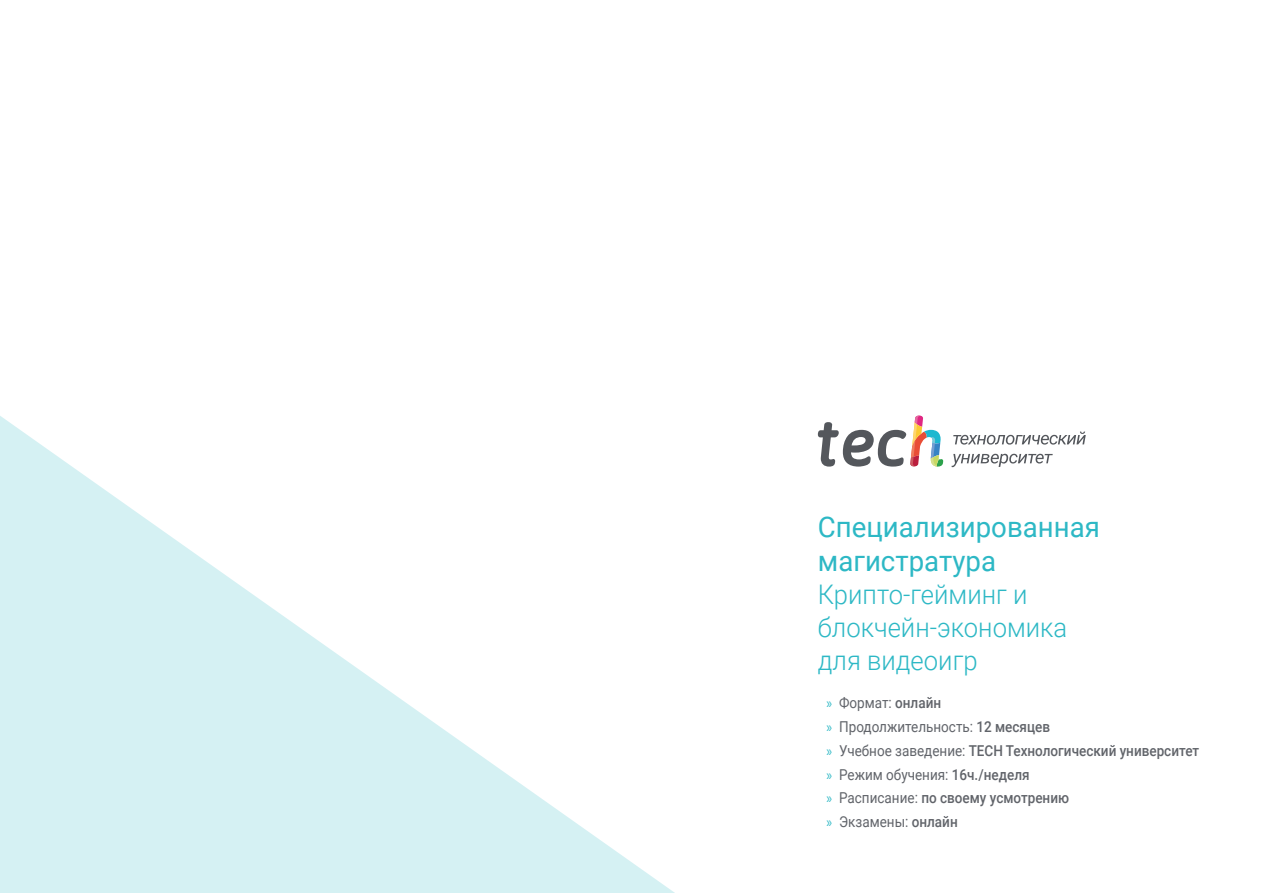
<style>
.page{position:relative;width:1263px;height:893px;background:#fff}
.page>*{position:absolute;margin:0;border:0;box-sizing:border-box;transform-origin:0 0}
.t1{font:28.5px/34.2px "Roboto";color:#2db8c5}
.t2{font:300 27px/33px "Roboto";color:#2db8c5;scale:.95 1}
.t3{font:500 15px/23.7px "Roboto";color:#61646a;scale:.9 1}
.s1{font-family:"Myriad Pro";font-weight:400;color:#2db8c5}
.s2{font-weight:400}
</style>
<div class="page">
<svg style="left:0;top:416px;width:675px;height:477px;fill:#d5f1f3"></svg>
<svg style="left:953px;top:432px;width:133px;height:13px"></svg>
<svg style="left:951px;top:454px;width:102px;height:13px"></svg>
<svg style="left:818px;top:416px;width:125px;height:51px"></svg>
<h1 class="t1" style="left:818px;top:508px;width:284px">Специализированная магистратура</h1>
<h2 class="t2" style="left:818px;top:577px;width:264px">Крипто-гейминг и блокчейн-экономика для видеоигр</h2>
<p class="t3" style="left:826px;top:691px;width:416px"><span class="s1">»</span> <span class="s2">Формат:</span> oнлайн<br><span class="s1">»</span> <span class="s2">Продолжительность:</span> 12 месяцев<br><span class="s1">»</span> <span class="s2">Учебное заведение:</span> TECH Технологический университет <span class="s1">»</span> <span class="s2">Режим обучения:</span> 16ч./неделя<br><span class="s1">»</span> <span class="s2">Расписание:</span> по своему усмотрению<br><span class="s1">»</span> <span class="s2">Экзамены:</span> oнлайн</p>
</div>
